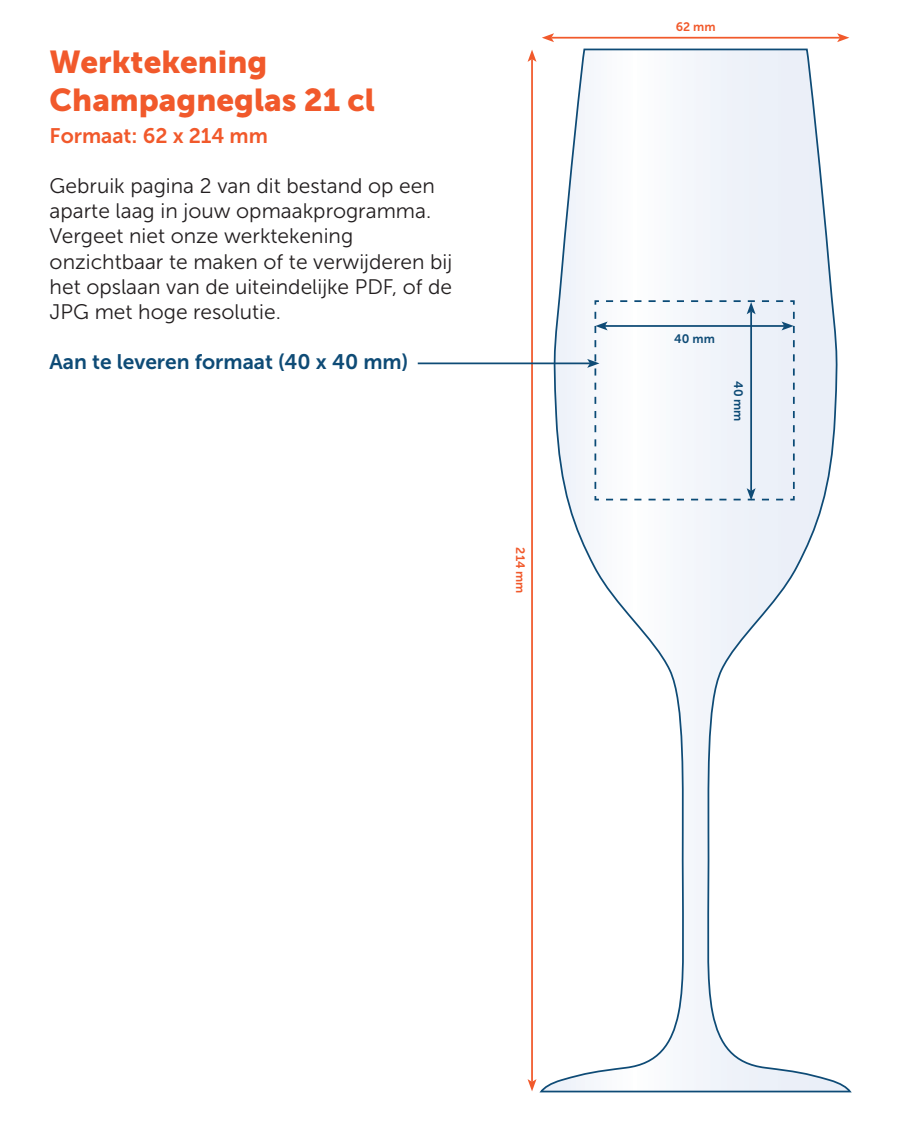
<style>
.page{position:relative;width:903px;height:1141px;background:#fff}
.page>*{position:absolute;margin:0;border:0;box-sizing:border-box;transform-origin:0 0}
.t1{font:31.5px/37.8px "Museo Sans 900";color:#f1592b}
.t2{font:21px/25.2px "Museo Sans 300";color:#231f20}
.t3{font:21px "Museo Sans 700";color:#0e4b76}
.t4{font:21px "Museo Sans 700";color:#f1592b}
.t5{font:12.25px "Museo Sans 700";color:#f1592b}
.t6{font:12.25px "Museo Sans 700";color:#0e4b76}
</style>
<div class="page">
<svg style="left:538px;top:48px;width:314px;height:1045px"></svg>
<hr style="left:531px;top:59px;width:2px;height:1023px;background:#f1592b">
<svg style="left:527px;top:50px;width:9px;height:12px"></svg>
<svg style="left:527px;top:1079px;width:9px;height:12px"></svg>
<hr style="left:551px;top:37px;width:289px;height:2px;background:#f1592b">
<svg style="left:542px;top:33px;width:12px;height:9px"></svg>
<svg style="left:837px;top:33px;width:12px;height:9px"></svg>
<hr style="left:418px;top:362px;width:172px;height:2px;background:#0e4b76">
<svg style="left:587px;top:299px;width:208px;height:202px"></svg>
<h1 class="t1" style="left:50px;top:43px;width:327px">Werktekening<br>Champagneglas 21 cl</h1>
<p class="t4" style="left:50px;top:124px;width:220px">Formaat: 62 x 214 mm</p>
<p class="t2" style="left:50px;top:173px;width:404px">Gebruik pagina 2 van dit bestand op een aparte laag in jouw opmaakprogramma.<br>Vergeet niet onze werktekening onzichtbaar te maken of te verwijderen bij het opslaan van de uiteindelijke PDF, of de JPG met hoge resolutie.</p>
<p class="t3" style="left:50px;top:350px;width:360px">Aan te leveren formaat (40 x 40 mm)</p>
<p class="t5" style="left:527px;top:547px;width:48px;rotate:90deg">214 mm</p>
<p class="t5" style="left:676px;top:20px;width:41px">62 mm</p>
<p class="t6" style="left:674px;top:332px;width:42px">40 mm</p>
<p class="t6" style="left:745px;top:381px;width:42px;rotate:90deg">40 mm</p>
</div>
